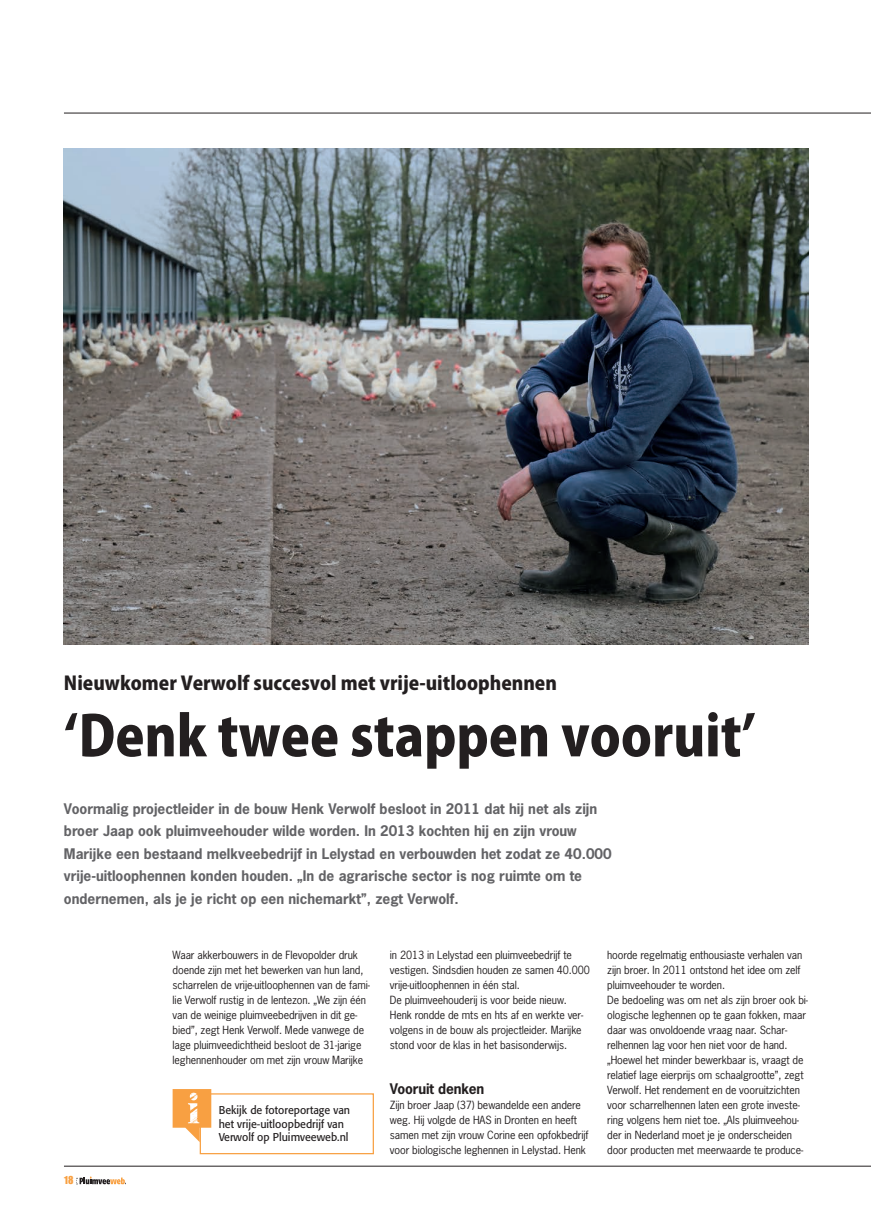
<style>
.page{position:relative;width:871px;height:1230px;background:#fff}
.page>*{position:absolute;margin:0;border:0;box-sizing:border-box;transform-origin:0 0}
.t1{font:800 55px "Koz Go Pro";color:#231f20;scale:.95 1}
.t2{font:800 18.75px "Koz Go Pro";color:#231f20}
.t3{font:700 13.75px/22.5px "News Gothic Std";color:#636366}
.t4{font:700 13.75px "News Gothic Std";letter-spacing:-.01em;color:#231f20}
.t5{font:11.25px/13.5px "Formata";color:#231f20;scale:.95 1}
.t6{font:11.25px "Impact LT Std";color:#f8a042}
.t7{font:10.62px/15px "News Gothic Std";letter-spacing:-.01em;color:#231f20}
</style>
<div class="page">
<hr style="left:64px;top:1165px;width:806px;height:1px;background:#231f20">
<hr style="left:64px;top:113px;width:806px;height:1px;background:#231f20">
<svg style="left:76px;top:1176px;width:49px;height:8px"></svg>
<img style="left:64px;top:149px;width:744px;height:495px">
<div style="left:200px;top:1093px;width:174px;height:61px;border:1px solid #f8a042"></div>
<svg style="left:173px;top:1089px;width:38px;height:53px"></svg>
<h2 class="t2" style="left:64px;top:671px;width:494px">Nieuwkomer Verwolf succesvol met vrije-uitloophennen</h2>
<h1 class="t1" style="left:64px;top:700px;width:729px">ʻDenk twee stappen vooruitʼ</h1>
<p class="t3" style="left:64px;top:797px;width:549px">Voormalig projectleider in de bouw Henk Verwolf besloot in 2011 dat hij net als zijn broer Jaap ook pluimveehouder wilde worden. In 2013 kochten hij en zijn vrouw Marijke een bestaand melkveebedrijf in Lelystad en verbouwden het zodat ze 40.000 vrije-uitloophennen konden houden. „In de agrarische sector is nog ruimte om te ondernemen, als je je richt op een nichemarkt”, zegt Verwolf.</p>
<p class="t6" style="left:64px;top:1173px;width:11px">18</p>
<p class="t7" style="left:173px;top:947px;width:199px">Waar akkerbouwers in de Flevopolder druk doende zijn met het bewerken van hun land, scharrelen de vrije-uitloophennen van de fami&shy;lie Verwolf rustig in de lentezon. „We zijn één van de weinige pluimveebedrijven in dit ge&shy;bied”, zegt Henk Verwolf. Mede vanwege de lage pluimveedichtheid besloot de 31-jarige leghennenhouder om met zijn vrouw Marijke</p>
<p class="t5" style="left:219px;top:1103px;width:140px">Bekijk de fotoreportage van het vrije-uitloopbedrijf van<br>Verwolf op Pluimveeweb.nl</p>
<p class="t7" style="left:390px;top:947px;width:201px">in 2013 in Lelystad een pluimveebedrijf te vestigen. Sindsdien houden ze samen 40.000 vrije-uitloophennen in één stal.<br>De pluimveehouderij is voor beide nieuw.<br>Henk rondde de mts en hts af en werkte ver&shy;volgens in de bouw als projectleider. Marijke stond voor de klas in het basisonderwijs.</p>
<p class="t4" style="left:390px;top:1079px;width:96px">Vooruit denken</p>
<p class="t7" style="left:390px;top:1097px;width:200px">Zijn broer Jaap (37) bewandelde een andere weg. Hij volgde de HAS in Dronten en heeft samen met zijn vrouw Corine een opfokbedrijf voor biologische leghennen in Lelystad. Henk</p>
<p class="t7" style="left:607px;top:947px;width:202px">hoorde regelmatig enthousiaste verhalen van zijn broer. In 2011 ontstond het idee om zelf pluimveehouder te worden.<br>De bedoeling was om net als zijn broer ook bi&shy;ologische leghennen op te gaan fokken, maar daar was onvoldoende vraag naar. Schar&shy;relhennen lag voor hen niet voor de hand. „Hoewel het minder bewerkbaar is, vraagt de relatief lage eierprijs om schaalgrootte”, zegt Verwolf. Het rendement en de vooruitzichten voor scharrelhennen laten een grote investe&shy;ring volgens hem niet toe. „Als pluimveehou&shy;der in Nederland moet je je onderscheiden door producten met meerwaarde te produce-</p>
</div>
